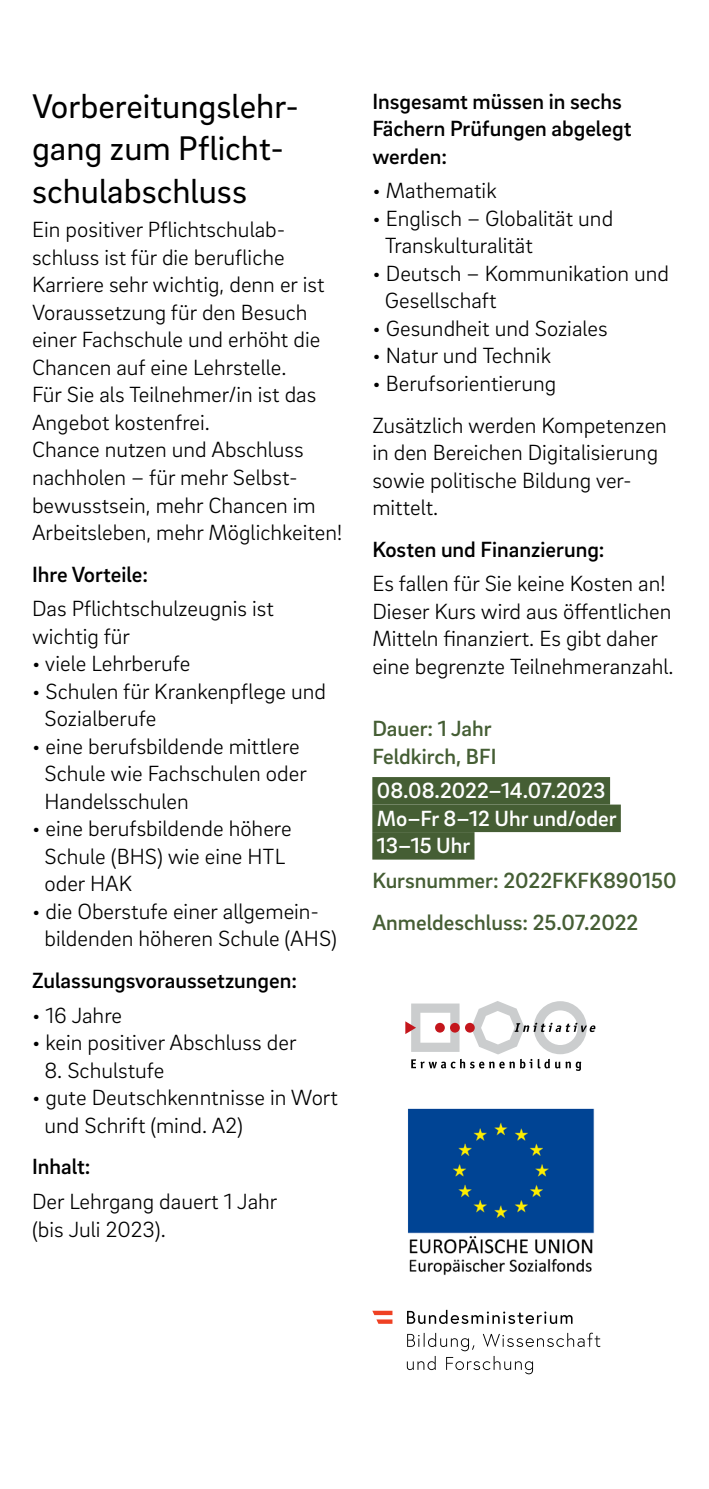
<style>
.page{position:relative;width:709px;height:1489px;background:#fff}
.page>*{position:absolute;margin:0;border:0;box-sizing:border-box;transform-origin:0 0}
.t1{font:35px/42.5px "Brix Sans";color:#000}
.t2{font:300 22.5px/27.5px "Brix Sans";color:#000}
.t3{font:500 22.5px/27.5px "Brix Sans";color:#000}
.t4{font:500 22.5px/27.5px "Brix Sans";color:#455e34}
.t5{font:500 22.5px/27.5px "Brix Sans";color:#fff}
.s1{font-weight:500}
</style>
<div class="page">
<div style="left:372px;top:777px;width:238px;height:27px;background:#455e34"></div>
<div style="left:372px;top:804px;width:249px;height:28px;background:#455e34"></div>
<div style="left:372px;top:832px;width:102px;height:27px;background:#455e34"></div>
<svg style="left:407px;top:1332px;width:193px;height:42px"></svg>
<svg style="left:407px;top:1309px;width:165px;height:14px"></svg>
<svg style="left:372px;top:1310px;width:20px;height:13px"></svg>
<img style="left:408px;top:1108px;width:187px;height:167px">
<svg style="left:405px;top:1001px;width:190px;height:69px"></svg>
<p class="t1" style="left:32px;top:83px;width:268px">Vorbereitungslehr&shy;gang zum Pflicht&shy;schulabschluss</p>
<p class="t2" style="left:32px;top:215px;width:312px">Ein positiver Pflichtschulab&shy;schluss ist für die berufliche<br>Karriere sehr wichtig, denn er ist<br>Voraussetzung für den Besuch einer Fachschule und erhöht die<br>Chancen auf eine Lehrstelle.<br>Für Sie als Teilnehmer/in ist das<br>Angebot kostenfrei.<br>Chance nutzen und Abschluss nachholen – für mehr Selbst&shy;bewusstsein, mehr Chancen im<br>Arbeitsleben, mehr Möglichkeiten!</p>
<p class="t2" style="left:32px;top:556px;width:243px;line-height:34.5px"><span class="s1">Ihre Vorteile:<br></span>Das Pflichtschulzeugnis ist</p>
<p class="t2" style="left:32px;top:621px;width:100px">wichtig für</p>
<p class="t2" style="left:32px;top:649px;width:160px">• viele Lehrberufe</p>
<p class="t2" style="left:45px;top:676px;width:283px;text-indent:-13px">• Schulen für Krankenpflege und<br>Sozialberufe</p>
<p class="t2" style="left:45px;top:731px;width:264px;text-indent:-13px">• eine berufsbildende mittlere<br>Schule wie Fachschulen oder<br>Handelsschulen</p>
<p class="t2" style="left:45px;top:814px;width:248px;text-indent:-13px">• eine berufsbildende höhere<br>Schule (BHS) wie eine HTL oder HAK</p>
<p class="t2" style="left:45px;top:896px;width:294px;text-indent:-13px">• die Oberstufe einer allgemein&shy;bildenden höheren Schule (AHS)</p>
<p class="t3" style="left:32px;top:965px;width:267px">Zulassungsvoraussetzungen:</p>
<p class="t2" style="left:32px;top:1000px;width:91px">• 16 Jahre</p>
<p class="t2" style="left:32px;top:1027px;width:266px">• kein positiver Abschluss der</p>
<p class="t2" style="left:45px;top:1055px;width:121px">8. Schulstufe</p>
<p class="t2" style="left:45px;top:1082px;width:295px;text-indent:-13px">• gute Deutschkenntnisse in Wort und Schrift (mind. A2)</p>
<p class="t2" style="left:32px;top:1148px;width:247px;line-height:34.5px"><span class="s1">Inhalt:<br></span>Der Lehrgang dauert 1 Jahr</p>
<p class="t2" style="left:32px;top:1214px;width:135px">(bis Juli 2023).</p>
<p class="t3" style="left:372px;top:86px;width:260px">Insgesamt müssen in sechs<br>Fächern Prüfungen abgelegt werden:</p>
<p class="t2" style="left:372px;top:176px;width:126px">• Mathematik</p>
<p class="t2" style="left:385px;top:204px;width:230px;text-indent:-13px">• Englisch – Globalität und<br>Transkulturalität</p>
<p class="t2" style="left:385px;top:259px;width:286px;text-indent:-13px">• Deutsch – Kommunikation und<br>Gesellschaft</p>
<p class="t2" style="left:372px;top:314px;width:237px">• Gesundheit und Soziales</p>
<p class="t2" style="left:372px;top:341px;width:180px">• Natur und Technik</p>
<p class="t2" style="left:372px;top:361px;width:296px;line-height:41.8px">• Berufsorientierung<br>Zusätzlich werden Kompetenzen</p>
<p class="t2" style="left:372px;top:438px;width:287px">in den Bereichen Digitalisierung sowie politische Bildung ver&shy;mittelt.</p>
<p class="t2" style="left:372px;top:531px;width:295px;line-height:34.5px"><span class="s1">Kosten und Finanzierung:<br></span>Es fallen für Sie keine Kosten an!</p>
<p class="t2" style="left:372px;top:596px;width:303px">Dieser Kurs wird aus öffentlichen<br>Mitteln finanziert. Es gibt daher eine begrenzte Teilnehmeranzahl.</p>
<p class="t4" style="left:372px;top:713px;width:126px">Dauer: 1 Jahr<br>Feldkirch, BFI</p>
<p class="t5" style="left:377px;top:775px;width:241px">08.08.2022–14.07.2023<br>Mo–Fr 8–12 Uhr und/oder<br>13–15 Uhr</p>
<p class="t4" style="left:372px;top:858px;width:306px;line-height:41.8px">Kursnummer: 2022FKFK890150<br>Anmeldeschluss: 25.07.2022</p>
</div>
